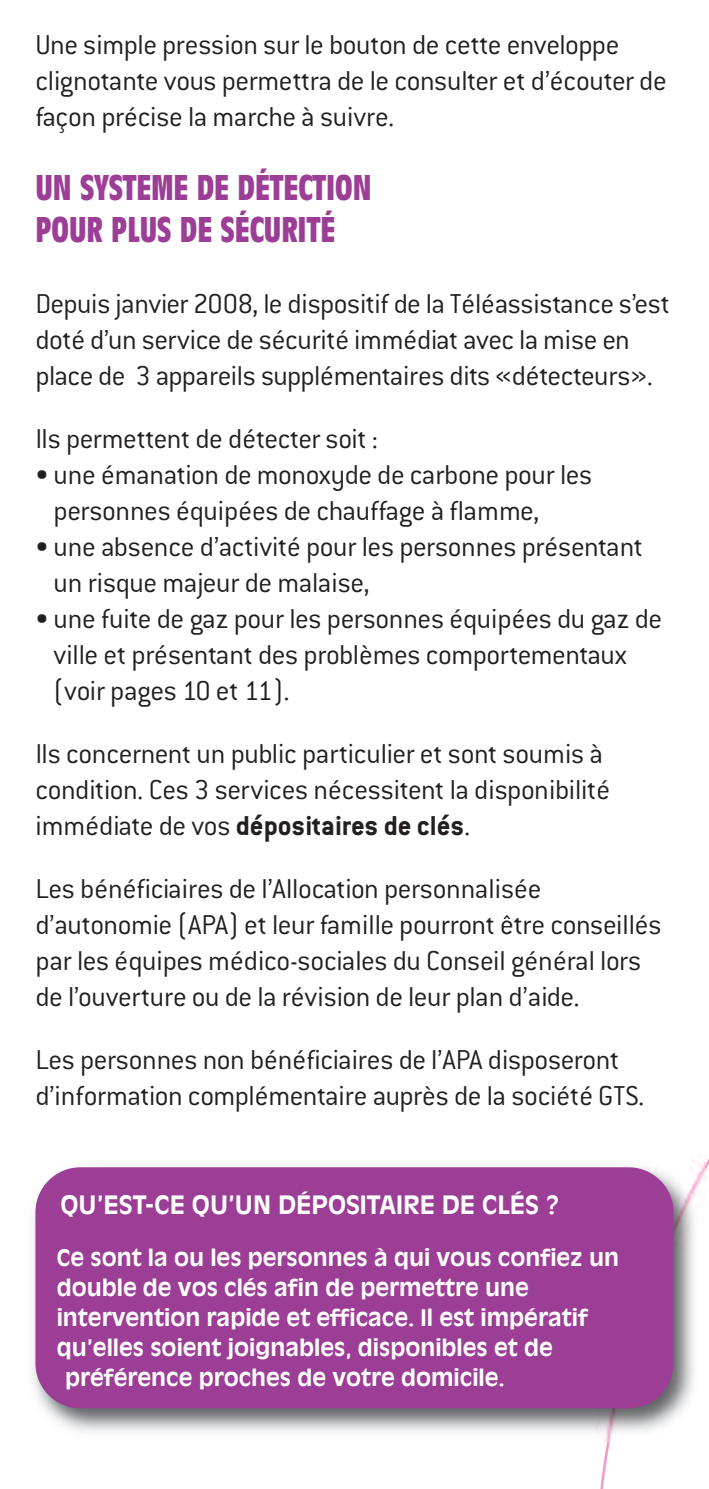
<style>
.page{position:relative;width:709px;height:1489px;background:#fff}
.page>*{position:absolute;margin:0;border:0;box-sizing:border-box;transform-origin:0 0}
.t1{font:700 condensed 35px/42px "Antique Olive";color:#9c3d96}
.t2{font:300 30px/36px "Conduit ITC";letter-spacing:-.015em;color:#231f20}
.t3{font:700 25px "Antique Olive";color:#fff}
.t4{font:700 22.5px "Antique Olive";color:#fff}
.s1{font-weight:700}
</style>
<div class="page">
<img style="left:33px;top:1155px;width:673px;height:285px">
<div style="left:35px;top:1167px;width:638px;height:241px;background:#9c3d96;border-radius:45px"></div>
<p class="t2" style="left:35px;top:30px;width:632px">Une simple pression sur le bouton de cette enveloppe clignotante vous permettra de le consulter et d’écouter de façon précise la marche à suivre.</p>
<p class="t1" style="left:35px;top:168px;width:338px">UN SYSTEME DE DÉTECTION<br>POUR PLUS DE SÉCURITÉ</p>
<p class="t2" style="left:35px;top:288px;width:636px">Depuis janvier 2008, le dispositif de la Téléassistance s’est doté d’un service de sécurité immédiat avec la mise en place de 3 appareils supplémentaires dits «détecteurs».</p>
<p class="t2" style="left:35px;top:423px;width:344px">Ils permettent de détecter soit :</p>
<p class="t2" style="left:54px;top:459px;width:540px;text-indent:-18px">• une émanation de monoxyde de carbone pour les personnes équipées de chauffage à flamme,</p>
<p class="t2" style="left:54px;top:531px;width:591px;text-indent:-18px">• une absence d’activité pour les personnes présentant un risque majeur de malaise,</p>
<p class="t2" style="left:54px;top:603px;width:610px;text-indent:-18px">• une fuite de gaz pour les personnes équipées du gaz de ville et présentant des problèmes comportementaux (voir pages 10 et 11).</p>
<p class="t2" style="left:35px;top:738px;width:576px">Ils concernent un public particulier et sont soumis à condition. Ces 3 services nécessitent la disponibilité immédiate de vos <span class="s1">dépositaires de clés</span>.</p>
<p class="t2" style="left:35px;top:873px;width:628px">Les bénéficiaires de l’Allocation personnalisée d’autonomie (APA) et leur famille pourront être conseillés par les équipes médico-sociales du Conseil général lors de l’ouverture ou de la révision de leur plan d’aide.</p>
<p class="t2" style="left:35px;top:1044px;width:610px">Les personnes non bénéficiaires de l’APA disposeront d’information complémentaire auprès de la société GTS.</p>
<p class="t3" style="left:61px;top:1194px;width:501px">QU’EST-CE QU’UN DÉPOSITAIRE DE CLÉS ?</p>
<p class="t4" style="left:57px;top:1248px;width:564px">Ce sont la ou les personnes à qui vous confiez un</p>
<p class="t4" style="left:57px;top:1278px;width:474px">double de vos clés afin de permettre une</p>
<p class="t4" style="left:57px;top:1308px;width:533px">intervention rapide et efficace. Il est impératif</p>
<p class="t4" style="left:57px;top:1338px;width:497px">qu’elles soient joignables, disponibles et de</p>
<p class="t4" style="left:65px;top:1368px;width:441px">préférence proches de votre domicile.</p>
</div>
